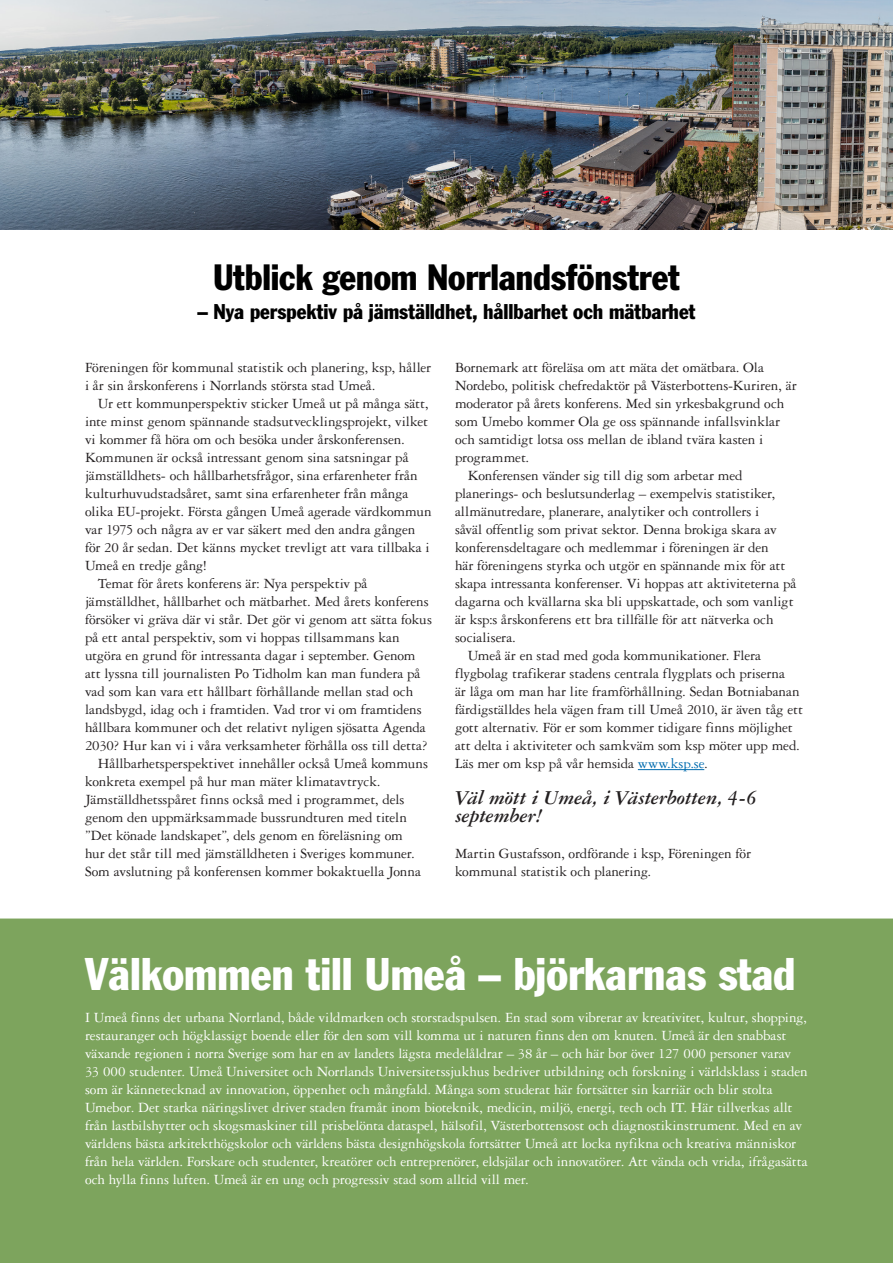
<style>
.page{position:relative;width:893px;height:1263px;background:#fff}
.page>*{position:absolute;margin:0;border:0;box-sizing:border-box;transform-origin:0 0}
.Rubrik2{font:condensed 45px "Franklin Gothic LT";color:#fff}
.Rubrik2-2{font:condensed 36px "Franklin Gothic LT";letter-spacing:-.005em;color:#000}
.Rubrik2-3{font:condensed 21px "Franklin Gothic LT";letter-spacing:-.005em;color:#000}
.Brödtext{font:italic 700 21px/18px "Garamond Three LT";letter-spacing:-.02em;color:#231f20}
.Brödtext_med_indrag{font:15px/18px "Garamond Three LT";letter-spacing:-.005em;color:#231f20}
.Brödtext-2{font:15px/18px "Garamond Three LT";letter-spacing:-.005em;color:#fff}
.Brödtext-3{font:15px/18px "Garamond Three LT";letter-spacing:-.005em;color:#231f20}
.s1{color:#006caf}
</style>
<div class="page">
<div style="left:0;top:918px;width:893px;height:345px;background:#7da45d"></div>
<hr style="left:638px;top:769px;width:66px;height:1px;background:#006caf">
<img style="left:0;top:0;width:893px;height:230px">
<p class="Rubrik2-2" style="left:213px;top:255px;width:468px">Utblick genom Norrlandsfönstret</p>
<p class="Rubrik2-3" style="left:197px;top:298px;width:499px">– Nya perspektiv på jämställdhet, hållbarhet och mätbarhet</p>
<p class="Brödtext-3" style="left:85px;top:359px;width:348px">Föreningen för kommunal statistik och planering, ksp, håller i år sin årskonferens i Norrlands största stad Umeå.</p>
<p class="Brödtext_med_indrag" style="left:85px;top:395px;width:348px;text-indent:13px">Ur ett kommunperspektiv sticker Umeå ut på många sätt, inte minst genom spännande stadsutvecklingsprojekt, vilket vi kommer få höra om och besöka under årskonferensen.<br>Kommunen är också intressant genom sina satsningar på jämställdhets- och hållbarhetsfrågor, sina erfarenheter från kulturhuvudstadsåret, samt sina erfarenheter från många olika EU-projekt. Första gången Umeå agerade värdkommun var 1975 och några av er var säkert med den andra gången för 20 år sedan. Det känns mycket trevligt att vara tillbaka i Umeå en tredje gång!</p>
<p class="Brödtext_med_indrag" style="left:85px;top:575px;width:348px;text-indent:13px">Temat för årets konferens är: Nya perspektiv på jämställdhet, hållbarhet och mätbarhet. Med årets konferens försöker vi gräva där vi står. Det gör vi genom att sätta fokus på ett antal perspektiv, som vi hoppas tillsammans kan utgöra en grund för intressanta dagar i september. Genom att lyssna till journalisten Po Tidholm kan man fundera på vad som kan vara ett hållbart förhållande mellan stad och landsbygd, idag och i framtiden. Vad tror vi om framtidens hållbara kommuner och det relativt nyligen sjösatta Agenda 2030? Hur kan vi i våra verksamheter förhålla oss till detta?</p>
<p class="Brödtext_med_indrag" style="left:85px;top:755px;width:345px;text-indent:13px">Hållbarhetsperspektivet innehåller också Umeå kommuns konkreta exempel på hur man mäter klimatavtryck.<br>Jämställdhetsspåret finns också med i programmet, dels genom den uppmärksammade bussrundturen med titeln ”Det könade landskapet”, dels genom en föreläsning om<br>hur det står till med jämställdheten i Sveriges kommuner.<br>Som avslutning på konferensen kommer bokaktuella Jonna</p>
<p class="Brödtext_med_indrag" style="left:455px;top:359px;width:343px">Bornemark att föreläsa om att mäta det omätbara. Ola Nordebo, politisk chefredaktör på Västerbottens-Kuriren, är moderator på årets konferens. Med sin yrkesbakgrund och som Umebo kommer Ola ge oss spännande infallsvinklar och samtidigt lotsa oss mellan de ibland tvära kasten i programmet.</p>
<p class="Brödtext_med_indrag" style="left:455px;top:467px;width:343px;text-indent:13px">Konferensen vänder sig till dig som arbetar med planerings- och beslutsunderlag – exempelvis statistiker, allmänutredare, planerare, analytiker och controllers i<br>såväl offentlig som privat sektor. Denna brokiga skara av konferensdeltagare och medlemmar i föreningen är den<br>här föreningens styrka och utgör en spännande mix för att skapa intressanta konferenser. Vi hoppas att aktiviteterna på dagarna och kvällarna ska bli uppskattade, och som vanligt är ksp:s årskonferens ett bra tillfälle för att nätverka och socialisera.</p>
<p class="Brödtext_med_indrag" style="left:455px;top:647px;width:350px;text-indent:13px">Umeå är en stad med goda kommunikationer. Flera flygbolag trafikerar stadens centrala flygplats och priserna<br>är låga om man har lite framförhållning. Sedan Botniabanan färdigställdes hela vägen fram till Umeå 2010, är även tåg ett gott alternativ. För er som kommer tidigare finns möjlighet att delta i aktiviteter och samkväm som ksp möter upp med.<br>Läs mer om ksp på vår hemsida <span class="s1">www.ksp.se</span>.</p>
<p class="Brödtext" style="left:455px;top:789px;width:304px">Väl mött i Umeå, i Västerbotten, 4-6 september!</p>
<p class="Brödtext-3" style="left:455px;top:845px;width:298px">Martin Gustafsson, ordförande i ksp, Föreningen för kommunal statistik och planering.</p>
<p class="Rubrik2" style="left:85px;top:947px;width:712px">Välkommen till Umeå – björkarnas stad</p>
<p class="Brödtext-2" style="left:85px;top:1008px;width:724px">I Umeå finns det urbana Norrland, både vildmarken och storstadspulsen. En stad som vibrerar av kreativitet, kultur, shopping, restauranger och högklassigt boende eller för den som vill komma ut i naturen finns den om knuten. Umeå är den snabbast växande regionen i norra Sverige som har en av landets lägsta medelåldrar – 38 år – och här bor över 127 000 personer varav 33 000 studenter. Umeå Universitet och Norrlands Universitetssjukhus bedriver utbildning och forskning i världsklass i staden som är kännetecknad av innovation, öppenhet och mångfald. Många som studerat här fortsätter sin karriär och blir stolta Umebor. Det starka näringslivet driver staden framåt inom bioteknik, medicin, miljö, energi, tech och IT. Här tillverkas allt från lastbilshytter och skogsmaskiner till prisbelönta dataspel, hälsofil, Västerbottensost och diagnostikinstrument. Med en av världens bästa arkitekthögskolor och världens bästa designhögskola fortsätter Umeå att locka nyfikna och kreativa människor från hela världen. Forskare och studenter, kreatörer och entreprenörer, eldsjälar och innovatörer. Att vända och vrida, ifrågasätta och hylla finns luften. Umeå är en ung och progressiv stad som alltid vill mer.</p>
</div>
